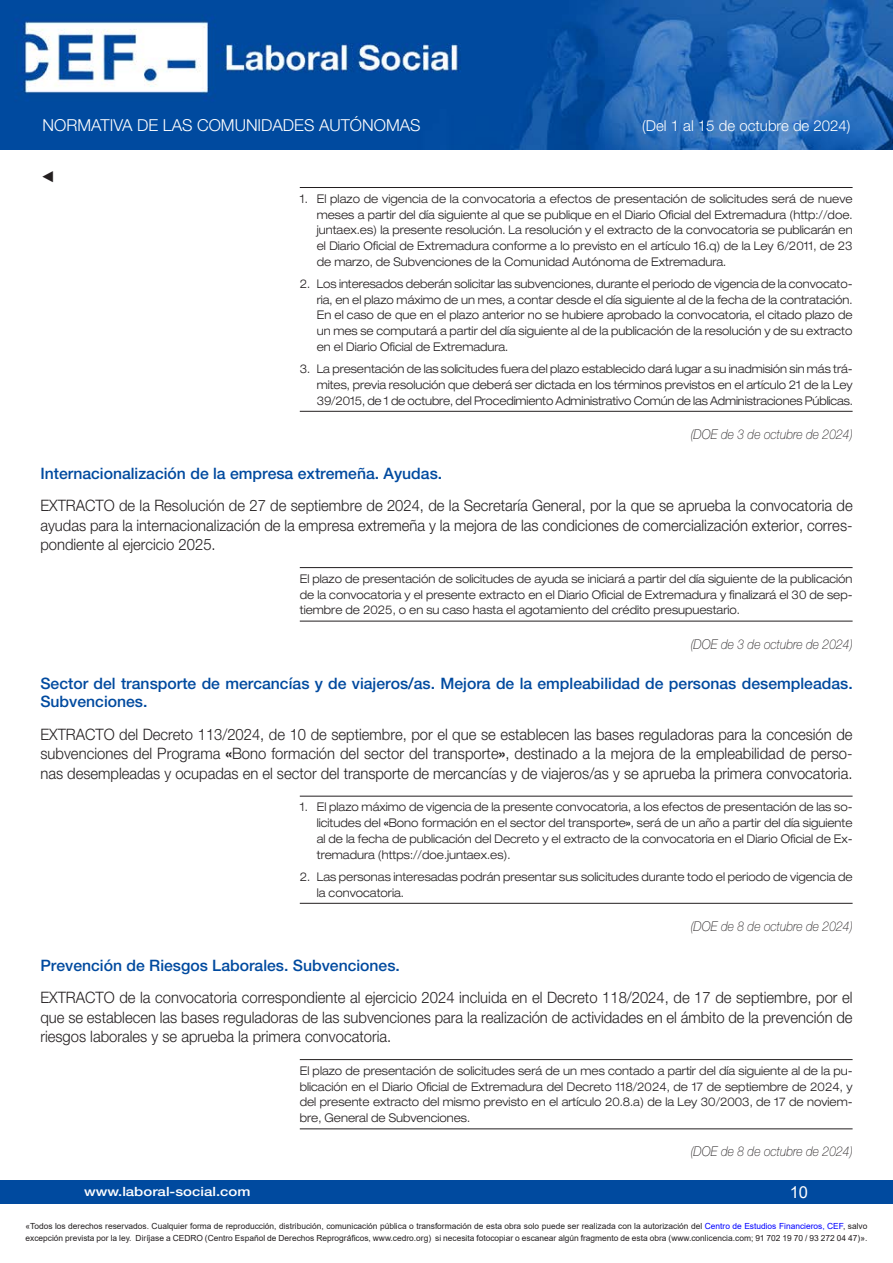
<style>
.page{position:relative;width:893px;height:1263px;background:#fff}
.page>*{position:absolute;margin:0;border:0;box-sizing:border-box;transform-origin:0 0}
.t1{font:300 16.5px "Helvetica Neue LT Std";color:#fff}
.t2{font:16.5px "Arial";color:#fff}
.Contenido{font:300 15.75px/19.5px "Helvetica Neue LT Std";color:#231f20;text-align:justify;scale:.94 1}
.Título-cabecera{font:500 15.75px/18.8px "Helvetica Neue LT Std";color:#004a9f}
.Contenido_nuevo{font:15.75px "Book Antiqua";color:#231f20;scale:.94 1}
.t3{font:300 15px "Helvetica Neue LT Std";color:#fff}
.publicación{font:italic 100 13.5px "Helvetica Neue LT Std";color:#231f20;scale:.9 1}
.t4{font:500 12.75px "Helvetica Neue LT Std";color:#fff;scale:1.18 1}
.plazo_sin_filete_inf{font:300 expanded 12px/15.8px "Helvetica Neue LT Std";color:#231f20;text-align:justify;scale:.92 1}
.Plazo{font:300 expanded 12px/15.8px "Helvetica Neue LT Std";color:#231f20;text-align:justify;scale:.92 1}
.a__plazo{font:300 expanded 12px/15.8px "Helvetica Neue LT Std";color:#231f20;text-align:justify;scale:.92 1}
.a__plazo_-_cierre{font:300 expanded 12px/15.8px "Helvetica Neue LT Std";color:#231f20;text-align:justify;scale:.92 1}
.t5{font:8.4px/12px "Arial";color:#231f20}
.s1{font-weight:700}
.s2{font-weight:700;font-stretch:normal}
.s3{color:#00f}
</style>
<div class="page">
<div style="left:0;top:1180px;width:893px;height:23px;background:#004a9f"></div>
<img style="left:0;top:0;width:893px;height:149px">
<hr style="left:300px;top:187px;width:553px;height:1px;background:#231f20">
<hr style="left:300px;top:411px;width:553px;height:1px;background:#231f20">
<hr style="left:300px;top:567px;width:553px;height:1px;background:#231f20">
<hr style="left:300px;top:621px;width:553px;height:1px;background:#231f20">
<hr style="left:300px;top:796px;width:553px;height:1px;background:#231f20">
<hr style="left:300px;top:903px;width:553px;height:1px;background:#231f20">
<hr style="left:300px;top:1059px;width:553px;height:1px;background:#231f20">
<hr style="left:300px;top:1128px;width:553px;height:1px;background:#231f20">
<p class="t1" style="left:43px;top:115px;width:379px">NORMATIVA DE LAS COMUNIDADES AUTÓNOMAS</p>
<p class="t3" style="left:642px;top:117px;width:210px">(Del 1 al 15 de octubre de 2024)</p>
<p class="Contenido_nuevo" style="left:40px;top:165px;width:17px">◄</p>
<p class="plazo_sin_filete_inf" style="left:317px;top:190px;width:584px;text-indent:-17px">1. El plazo de vigencia de la convocatoria a efectos de presentación de solicitudes será de nueve meses a partir del día siguiente al que se publique en el Diario Oficial del Extremadura (http://doe. juntaex.es) la presente resolución. La resolución y el extracto de la convocatoria se publicarán en el Diario Oficial de Extremadura conforme a lo previsto en el artículo 16.q) de la Ley 6/2011, de 23 de marzo, de Subvenciones de la Comunidad Autónoma de Extremadura.</p>
<p class="a__plazo" style="left:317px;top:276px;width:584px;text-indent:-17px">2. Los interesados deberán solicitar las subvenciones, durante el periodo de vigencia de la convocato&shy;ria, en el plazo máximo de un mes, a contar desde el día siguiente al de la fecha de la contratación.<br>En el caso de que en el plazo anterior no se hubiere aprobado la convocatoria, el citado plazo de un mes se computará a partir del día siguiente al de la publicación de la resolución y de su extracto en el Diario Oficial de Extremadura.</p>
<p class="a__plazo_-_cierre" style="left:317px;top:361px;width:584px;text-indent:-17px">3. La presentación de las solicitudes fuera del plazo establecido dará lugar a su inadmisión sin más trá&shy;mites, previa resolución que deberá ser dictada en los términos previstos en el artículo 21 de la Ley 39/2015, de 1 de octubre, del Procedimiento Administrativo Común de las Administraciones Públicas.</p>
<p class="publicación" style="left:691px;top:426px;width:181px">(DOE de 3 de octubre de 2024)</p>
<p class="Título-cabecera" style="left:40px;top:464px;width:403px">Internacionalización de la empresa extremeña. Ayudas.</p>
<p class="Contenido" style="left:40px;top:495px;width:866px">EXTRACTO de la Resolución de 27 de septiembre de 2024, de la Secretaría General, por la que se aprueba la convocatoria de ayudas para la internacionalización de la empresa extremeña y la mejora de las condiciones de comercialización exterior, corres&shy;pondiente al ejercicio 2025.</p>
<p class="Plazo" style="left:300px;top:571px;width:602px">El plazo de presentación de solicitudes de ayuda se iniciará a partir del día siguiente de la publicación de la convocatoria y el presente extracto en el Diario Oficial de Extremadura y finalizará el 30 de sep&shy;tiembre de 2025, o en su caso hasta el agotamiento del crédito presupuestario.</p>
<p class="publicación" style="left:691px;top:636px;width:181px">(DOE de 3 de octubre de 2024)</p>
<p class="Título-cabecera" style="left:40px;top:673px;width:814px">Sector del transporte de mercancías y de viajeros/as. Mejora de la empleabilidad de personas desempleadas.<br>Subvenciones.</p>
<p class="Contenido" style="left:40px;top:724px;width:865px">EXTRACTO del Decreto 113/2024, de 10 de septiembre, por el que se establecen las bases reguladoras para la concesión de subvenciones del Programa <span class="s1">«</span>Bono formación del sector del transporte<span class="s1">»</span>, destinado a la mejora de la empleabilidad de perso&shy;nas desempleadas y ocupadas en el sector del transporte de mercancías y de viajeros/as y se aprueba la primera convocatoria.</p>
<p class="plazo_sin_filete_inf" style="left:317px;top:799px;width:584px;text-indent:-17px">1. El plazo máximo de vigencia de la presente convocatoria, a los efectos de presentación de las so&shy;licitudes del <span class="s2">«</span>Bono formación en el sector del transporte<span class="s2">»</span>, será de un año a partir del día siguiente al de la fecha de publicación del Decreto y el extracto de la convocatoria en el Diario Oficial de Ex&shy;tremadura (https://doe.juntaex.es).</p>
<p class="a__plazo_-_cierre" style="left:317px;top:868px;width:584px;text-indent:-17px">2. Las personas interesadas podrán presentar sus solicitudes durante todo el periodo de vigencia de la convocatoria.</p>
<p class="publicación" style="left:691px;top:918px;width:181px">(DOE de 8 de octubre de 2024)</p>
<p class="Título-cabecera" style="left:40px;top:956px;width:361px">Prevención de Riesgos Laborales. Subvenciones.</p>
<p class="Contenido" style="left:40px;top:987px;width:866px">EXTRACTO de la convocatoria correspondiente al ejercicio 2024 incluida en el Decreto 118/2024, de 17 de septiembre, por el que se establecen las bases reguladoras de las subvenciones para la realización de actividades en el ámbito de la prevención de riesgos laborales y se aprueba la primera convocatoria.</p>
<p class="Plazo" style="left:300px;top:1062px;width:602px">El plazo de presentación de solicitudes será de un mes contado a partir del día siguiente al de la pu&shy;blicación en el Diario Oficial de Extremadura del Decreto 118/2024, de 17 de septiembre de 2024, y del presente extracto del mismo previsto en el artículo 20.8.a) de la Ley 30/2003, de 17 de noviem&shy;bre, General de Subvenciones.</p>
<p class="publicación" style="left:691px;top:1144px;width:181px">(DOE de 8 de octubre de 2024)</p>
<p class="t4" style="left:84px;top:1184px;width:143px">www.laboral-social.com</p>
<p class="t2" style="left:790px;top:1180px;width:20px">10</p>
<p class="t5" style="left:26px;top:1220px;width:843px">«Todos los derechos reservados. Cualquier forma de reproducción, distribución, comunicación pública o transformación de esta obra solo puede ser realizada con la autorización del <span class="s3">Centro de Estudios Financieros, CEF</span>, salvo excepción prevista por la ley. Diríjase a CEDRO (Centro Español de Derechos Reprográficos, www.cedro.org) si necesita fotocopiar o escanear algún fragmento de esta obra (www.conlicencia.com; 91 702 19 70 / 93 272 04 47)».</p>
</div>
